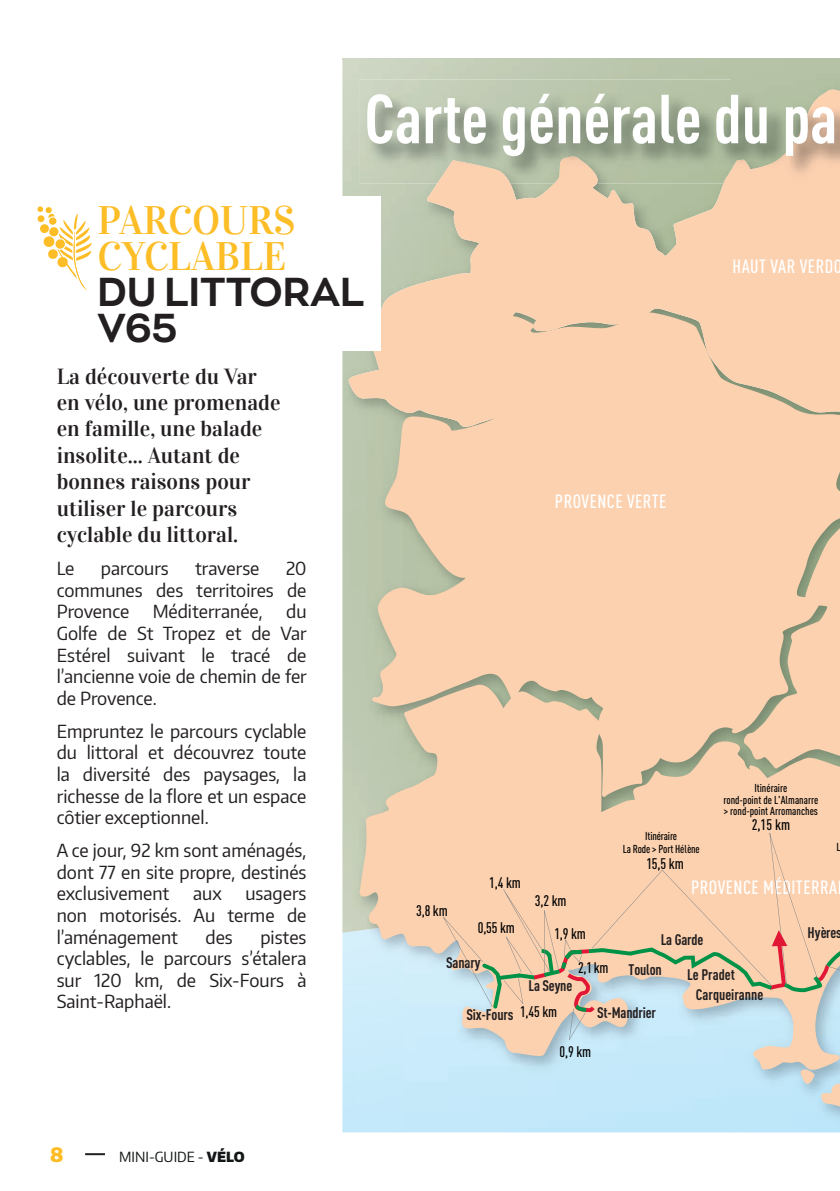
<style>
.page{position:relative;width:840px;height:1191px;background:#fff}
.page>*{position:absolute;margin:0;border:0;box-sizing:border-box;transform-origin:0 0}
.t1{font:700 68.2px "DIN Cond";color:#fff}
.t2{font:40px/36px "Vidaloka";letter-spacing:-.005em;color:#fdbd26}
.t3{font:700 40px/36px "Zona Pro";color:#231f20}
.t4{font:22px/26.4px "Vidaloka";color:#231f20}
.t5{font:900 20px "Encode Sans Narrow";color:#fdbd26}
.t6{font:500 19px "DIN Cond";letter-spacing:.025em;color:#fff}
.t7{font:18px/21.6px "Encode Sans Narrow";color:#231f20;text-align:justify}
.t8{font:700 15.2px/20.2px "DIN Cond";letter-spacing:-.01em;color:#231f20}
.t9{font:500 15.2px "DIN Cond";color:#000}
.t10{font:14px "Encode Sans Narrow";color:#121616}
.t11{font:500 11.4px/11.4px "DIN Cond";color:#000;text-align:center}
.s1{font-weight:900}
</style>
<div class="page">
<hr style="left:85px;top:1153px;width:20px;height:2px;background:#231f20">
<div style="left:403px;top:1069px;width:328px;height:63px;background:#c2e8fa"></div>
<img style="left:342px;top:932px;width:61px;height:200px">
<img style="left:342px;top:59px;width:389px;height:137px">
<img style="left:342px;top:351px;width:30px;height:581px">
<svg style="left:348px;top:88px;width:491px;height:339px;background:#ebceae"></svg>
<svg style="left:372px;top:312px;width:467px;height:372px;background:#f6cfad"></svg>
<svg style="left:359px;top:684px;width:480px;height:385px;background:#e7d3bc"></svg>
<svg style="left:800px;top:1069px;width:14px;height:14px"></svg>
<svg style="left:820px;top:1056px;width:19px;height:68px"></svg>
<svg style="left:743px;top:471px;width:96px;height:297px;background:#f0cba9"></svg>
<svg style="left:442px;top:833px;width:397px;height:207px;background:#eacfb6"></svg>
<img style="left:359px;top:79px;width:480px;height:105px">
<img style="left:437px;top:90px;width:402px;height:94px">
<div style="left:92px;top:196px;width:288px;height:154px;background:#fff"></div>
<svg style="left:37px;top:206px;width:55px;height:84px"></svg>
<h1 class="t1" style="left:364px;top:77px;width:474px">Carte générale du pa</h1>
<h2 class="t2" style="left:98px;top:202px;width:199px">PARCOURS<br>CYCLABLE</h2>
<h2 class="t3" style="left:98px;top:273px;width:268px">DU LITTORAL<br>V65</h2>
<p class="t4" style="left:57px;top:363px;width:225px">La découverte du Var en vélo, une promenade en famille, une balade insolite... Autant de bonnes raisons pour utiliser le parcours cyclable du littoral.</p>
<p class="t7" style="left:57px;top:557px;width:19px">Le</p>
<p class="t7" style="left:101px;top:557px;width:69px">parcours</p>
<p class="t7" style="left:195px;top:557px;width:66px">traverse</p>
<p class="t7" style="left:57px;top:557px;width:251px;text-indent:229px">20 communes des territoires de Provence</p>
<p class="t7" style="left:57px;top:600px;width:251px;text-indent:229px">du Golfe de St Tropez et de Var Estérel suivant le tracé de l’ancienne voie de chemin de fer de Provence.</p>
<p class="t7" style="left:57px;top:719px;width:251px">Empruntez le parcours cyclable du littoral et découvrez toute la diversité des paysages, la richesse de la flore et un espace côtier exceptionnel.</p>
<p class="t7" style="left:57px;top:839px;width:251px">A ce jour, 92 km sont aménagés, dont 77 en site propre, destinés exclusivement</p>
<p class="t7" style="left:153px;top:600px;width:112px">Méditerranée,</p>
<p class="t7" style="left:57px;top:882px;width:251px;text-indent:189px">usagers non motorisés. Au terme de l’aménagement</p>
<p class="t7" style="left:193px;top:882px;width:30px">aux</p>
<p class="t7" style="left:205px;top:925px;width:29px">des</p>
<p class="t7" style="left:57px;top:925px;width:251px;text-indent:203px">pistes cyclables, le parcours s’étalera sur 120 km, de Six-Fours à Saint-Raphaël.</p>
<p class="t5" style="left:50px;top:1141px;width:15px">8</p>
<p class="t10" style="left:119px;top:1148px;width:127px">MINI-GUIDE - <span class="s1">VÉLO</span></p>
<p class="t6" style="left:732px;top:255px;width:111px">HAUT VAR VERDO</p>
<p class="t6" style="left:554px;top:489px;width:113px">PROVENCE VERTE</p>
<p class="t9" style="left:416px;top:901px;width:33px">3,8 km</p>
<p class="t9" style="left:489px;top:873px;width:33px">1,4 km</p>
<p class="t9" style="left:477px;top:918px;width:39px">0,55 km</p>
<p class="t8" style="left:446px;top:951px;width:36px">Sanary</p>
<p class="t9" style="left:534px;top:892px;width:33px">3,2 km</p>
<p class="t11" style="left:622px;top:828px;width:78px;line-height:13.2px">Itinéraire<br>La Rode &gt; Port Hélène</p>
<p class="t9" style="left:646px;top:854px;width:39px">15,5 km</p>
<p class="t11" style="left:723px;top:782px;width:96px">Itinéraire<br>rond-point de L'Almanarre &gt; rond-point Arromanches</p>
<p class="t9" style="left:751px;top:815px;width:40px">2,15 km</p>
<p class="t11" style="left:835px;top:841px;width:6px">L</p>
<p class="t6" style="left:690px;top:876px;width:147px">PROVENCE MÉDITERRA</p>
<p class="t9" style="left:554px;top:924px;width:33px">1,9 km</p>
<p class="t9" style="left:577px;top:958px;width:32px">2,1 km</p>
<p class="t8" style="left:628px;top:959px;width:35px">Toulon</p>
<p class="t8" style="left:660px;top:929px;width:44px">La Garde</p>
<p class="t8" style="left:695px;top:963px;width:69px;text-indent:-9px">Le Pradet<br>Carqueiranne</p>
<p class="t8" style="left:528px;top:975px;width:45px">La Seyne</p>
<p class="t8" style="left:807px;top:922px;width:36px">Hyères</p>
<p class="t9" style="left:520px;top:1003px;width:39px">1,45 km</p>
<p class="t8" style="left:466px;top:1003px;width:49px">Six-Fours</p>
<p class="t8" style="left:596px;top:1001px;width:61px">St-Mandrier</p>
<p class="t9" style="left:559px;top:1042px;width:33px">0,9 km</p>
</div>
